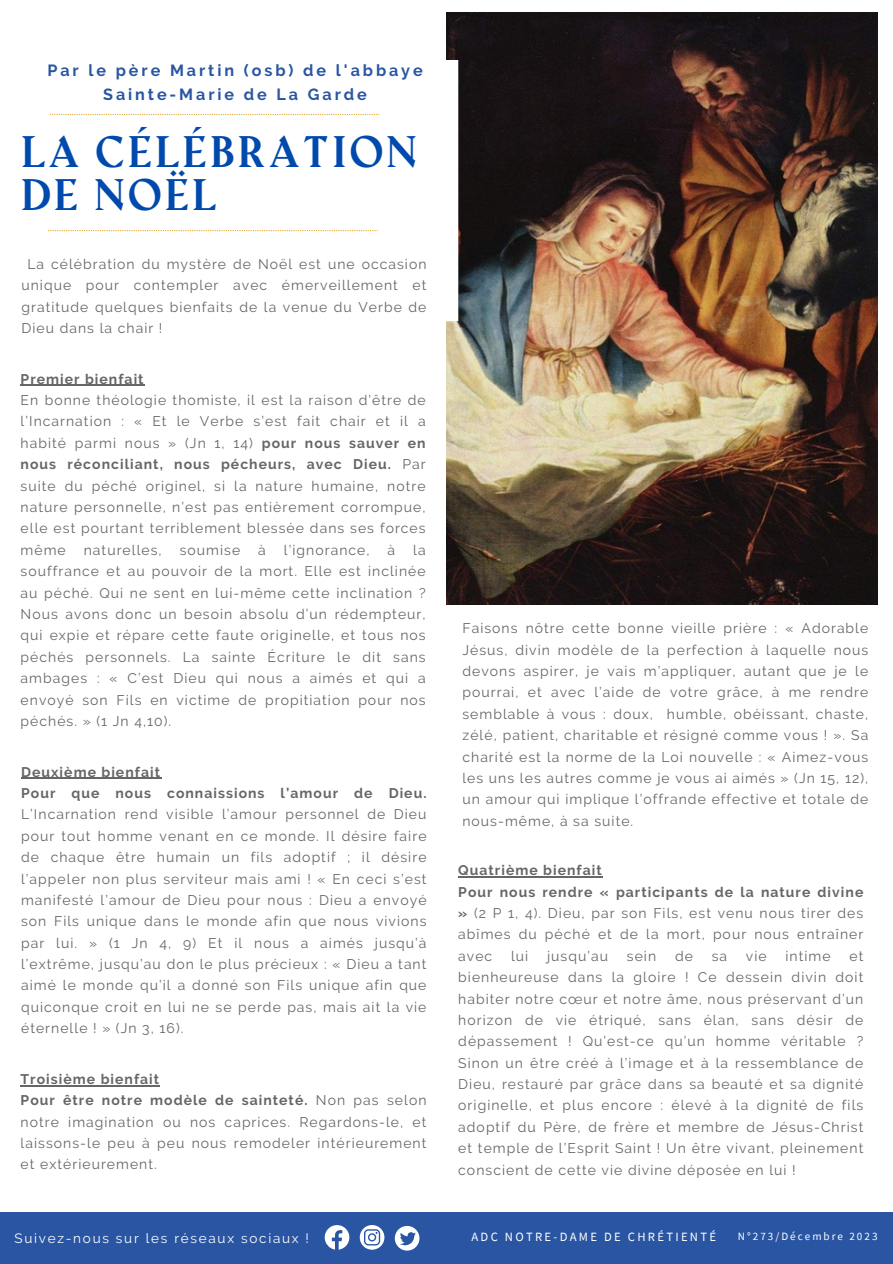
<style>
.page{position:relative;width:893px;height:1264px;background:#fff}
.page>*{position:absolute;margin:0;border:0;box-sizing:border-box;transform-origin:0 0}
.t1{font:700 40.35px/43.8px "Amagro";letter-spacing:.075em;color:#004aad}
.t2{font:700 16.2px/23.7px "Raleway";letter-spacing:.18em;color:#2955a2;text-align:center}
.t3{font:13.95px/21.3px "Raleway";letter-spacing:.075em;color:#666;text-align:justify}
.t4{font:700 13.95px "Raleway";letter-spacing:.075em;color:#666}
.t5{font:13.5px "Raleway";letter-spacing:.13em;color:#fff}
.t6{font:12.6px "Source Sans Pro";letter-spacing:.18em;color:#fff}
.t7{font:11.1px "Source Sans Pro";letter-spacing:.18em;color:#fff}
.s1{font-weight:700}
</style>
<div class="page">
<img style="left:446px;top:13px;width:431px;height:591px">
<svg style="left:48px;top:60px;width:410px;height:261px"></svg>
<svg style="left:48px;top:230px;width:329px;height:1px"></svg>
<svg style="left:50px;top:114px;width:329px;height:1px"></svg>
<hr style="left:21px;top:777px;width:140px;height:1px;background:#666">
<hr style="left:21px;top:1084px;width:139px;height:2px;background:#666">
<hr style="left:458px;top:876px;width:145px;height:1px;background:#666">
<hr style="left:21px;top:385px;width:124px;height:1px;background:#666">
<div style="left:0;top:1211px;width:892px;height:52px;background:#2955a2"></div>
<svg style="left:395px;top:1226px;width:24px;height:24px"></svg>
<svg style="left:360px;top:1225px;width:24px;height:24px"></svg>
<svg style="left:325px;top:1225px;width:24px;height:24px"></svg>
<p class="t2" style="left:47px;top:58px;width:377px">Par le père Martin (osb) de l'abbaye<br>Sainte-Marie de La Garde</p>
<p class="t1" style="left:21px;top:131px;width:397px">LA CÉLÉBRATION<br>DE NOËL</p>
<p class="t3" style="left:21px;top:253px;width:406px;text-indent:6px">La célébration du mystère de Noël est une occasion unique pour contempler avec émerveillement et gratitude quelques bienfaits de la venue du Verbe de Dieu dans la chair !</p>
<p class="t4" style="left:21px;top:370px;width:124px">Premier bienfait</p>
<p class="t3" style="left:21px;top:389px;width:406px">En bonne théologie thomiste, il est la raison d’être de l’Incarnation : « Et le Verbe s’est fait chair et il a habité parmi nous » (Jn 1, 14) <span class="s1">pour nous sauver en nous réconciliant, nous pécheurs, avec Dieu.</span> Par suite du péché originel, si la nature humaine, notre nature personnelle, n’est pas entièrement corrompue, elle est pourtant terriblement blessée dans ses forces même</p>
<p class="t3" style="left:21px;top:539px;width:406px;text-indent:392px">la souffrance et au pouvoir de la mort. Elle est inclinée au péché. Qui ne sent en lui-même cette inclination ?<br>Nous avons donc un besoin absolu d’un rédempteur, qui expie et répare cette faute originelle, et tous nos péchés personnels. La sainte Écriture le dit sans ambages : « C’est Dieu qui nous a aimés et qui a envoyé son Fils en victime de propitiation pour nos péchés. » (1 Jn 4,10).</p>
<p class="t3" style="left:84px;top:539px;width:79px">naturelles,</p>
<p class="t3" style="left:180px;top:539px;width:62px">soumise</p>
<p class="t3" style="left:258px;top:539px;width:9px">à</p>
<p class="t3" style="left:284px;top:539px;width:87px">l’ignorance,</p>
<p class="t3" style="left:387px;top:539px;width:9px">à</p>
<p class="t4" style="left:21px;top:763px;width:140px">Deuxième bienfait</p>
<p class="t3" style="left:21px;top:782px;width:407px"><span class="s1">Pour que nous connaissions l’amour de Dieu.<br></span>L’Incarnation rend visible l’amour personnel de Dieu pour tout homme venant en ce monde. Il désire faire de chaque être humain un fils adoptif ; il désire l’appeler non plus serviteur mais ami ! « En ceci s’est manifesté l’amour de Dieu pour nous : Dieu a envoyé son Fils unique dans le monde afin que nous vivions par lui. » (1 Jn 4, 9) Et il nous a aimés jusqu’à l’extrême, jusqu’au don le plus précieux : « Dieu a tant aimé le monde qu’il a donné son Fils unique afin que quiconque croit en lui ne se perde pas, mais ait la vie éternelle ! » (Jn 3, 16).</p>
<p class="t4" style="left:21px;top:1070px;width:140px">Troisième bienfait</p>
<p class="t3" style="left:21px;top:1089px;width:407px"><span class="s1">Pour être notre modèle de sainteté.</span> Non pas selon notre imagination ou nos caprices. Regardons-le, et laissons-le peu à peu nous remodeler intérieurement et extérieurement.</p>
<p class="t3" style="left:462px;top:617px;width:407px">Faisons nôtre cette bonne vieille prière : « Adorable Jésus, divin modèle de la perfection à laquelle nous devons aspirer, je vais m’appliquer, autant que je le pourrai, et avec l’aide de votre grâce, à me rendre semblable à vous : doux, humble, obéissant, chaste, zélé, patient, charitable et résigné comme vous ! ». Sa charité est la norme de la Loi nouvelle : « Aimez-vous les uns les autres comme je vous ai aimés » (Jn 15, 12), un amour qui implique l’offrande effective et totale de nous-même, à sa suite.</p>
<p class="t4" style="left:458px;top:862px;width:145px">Quatrième bienfait</p>
<p class="t3" style="left:458px;top:881px;width:406px"><span class="s1">Pour nous rendre « participants de la nature divine »</span> (2 P 1, 4). Dieu, par son Fils, est venu nous tirer des abîmes du péché et de la mort, pour nous entraîner avec</p>
<p class="t3" style="left:511px;top:945px;width:19px">lui</p>
<p class="t3" style="left:547px;top:945px;width:62px">jusqu’au</p>
<p class="t3" style="left:627px;top:945px;width:31px">sein</p>
<p class="t3" style="left:675px;top:945px;width:19px">de</p>
<p class="t3" style="left:711px;top:945px;width:17px">sa</p>
<p class="t3" style="left:745px;top:945px;width:22px">vie</p>
<p class="t3" style="left:785px;top:945px;width:47px">intime</p>
<p class="t3" style="left:458px;top:945px;width:406px;text-indent:391px">et bienheureuse dans la gloire ! Ce dessein divin doit habiter notre cœur et notre âme, nous préservant d’un horizon de vie étriqué, sans élan, sans désir de dépassement ! Qu’est-ce qu’un homme véritable ?<br>Sinon un être créé à l’image et à la ressemblance de Dieu, restauré par grâce dans sa beauté et sa dignité originelle, et plus encore : élevé à la dignité de fils adoptif du Père, de frère et membre de Jésus-Christ et temple de l’Esprit Saint ! Un être vivant, pleinement conscient de cette vie divine déposée en lui !</p>
<p class="t5" style="left:14px;top:1229px;width:296px">Suivez-nous sur les réseaux sociaux !</p>
<p class="t6" style="left:471px;top:1228px;width:246px">ADC NOTRE-DAME DE CHRÉTIENTÉ</p>
<p class="t7" style="left:737px;top:1229px;width:141px">N°273/Décembre 2023</p>
</div>
